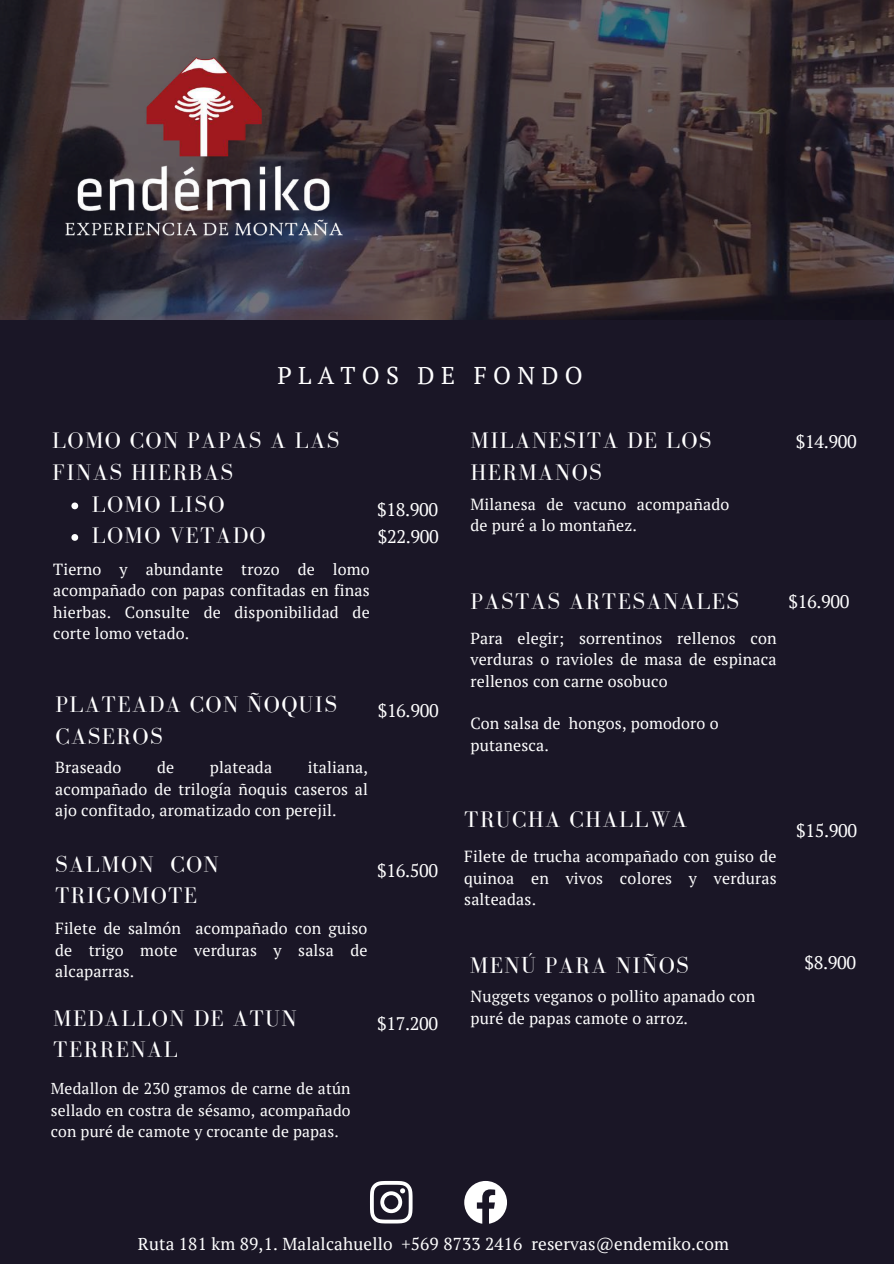
<style>
.page{position:relative;width:894px;height:1264px;background:#fff}
.page>*{position:absolute;margin:0;border:0;box-sizing:border-box;transform-origin:0 0}
.t1{font:24.3px "PT Serif";letter-spacing:.26em;color:#fff}
.t2{font:23.25px/31.5px "Bodoni FLF";letter-spacing:.06em;color:#fff}
.t3{font:18.15px "PT Serif";letter-spacing:-.02em;color:#fff}
.t4{font:17.25px "PT Serif";letter-spacing:.01em;color:#fff}
.t5{font:16.05px/21.5px "PT Serif";letter-spacing:.01em;color:#fff;text-align:justify}
.t6{font:15.75px/21.5px "PT Serif";letter-spacing:.01em;color:#fff;text-align:justify}
</style>
<div class="page">
<div style="left:0;top:0;width:893px;height:1263px;background:#1a1626"></div>
<img style="left:0;top:0;width:893px;height:319px">
<svg style="left:71px;top:502px;width:7px;height:7px"></svg>
<svg style="left:71px;top:534px;width:7px;height:7px"></svg>
<img style="left:64px;top:57px;width:278px;height:183px">
<svg style="left:370px;top:1180px;width:42px;height:43px"></svg>
<svg style="left:464px;top:1181px;width:43px;height:42px"></svg>
<h1 class="t1" style="left:277px;top:359px;width:307px">PLATOS DE FONDO</h1>
<h2 class="t2" style="left:52px;top:425px;width:288px">LOMO CON PAPAS A LAS</h2>
<h2 class="t2" style="left:52px;top:456px;width:182px">FINAS HIERBAS</h2>
<h2 class="t2" style="left:92px;top:488px;width:134px">LOMO LISO</h2>
<h2 class="t2" style="left:92px;top:519px;width:175px">LOMO VETADO</h2>
<p class="t5" style="left:53px;top:558px;width:318px">Tierno y abundante trozo de lomo acompañado con papas confitadas en finas hierbas. Consulte de disponibilidad de corte lomo vetado.</p>
<p class="t3" style="left:377px;top:497px;width:62px">$18.900</p>
<p class="t3" style="left:377px;top:524px;width:62px">$22.900</p>
<h2 class="t2" style="left:56px;top:688px;width:283px">PLATEADA CON ÑOQUIS<br>CASEROS</h2>
<p class="t5" style="left:55px;top:756px;width:68px">Braseado</p>
<p class="t5" style="left:157px;top:756px;width:19px">de</p>
<p class="t5" style="left:210px;top:756px;width:64px">plateada</p>
<p class="t5" style="left:55px;top:756px;width:314px;text-indent:253px">italiana, acompañado de trilogía ñoquis caseros al ajo confitado, aromatizado con perejil.</p>
<p class="t3" style="left:377px;top:698px;width:62px">$16.900</p>
<h2 class="t2" style="left:55px;top:848px;width:165px">SALMON CON<br>TRIGOMOTE</h2>
<p class="t5" style="left:55px;top:917px;width:314px">Filete de salmón acompañado con guiso de trigo mote verduras y salsa de alcaparras.</p>
<p class="t3" style="left:377px;top:858px;width:62px">$16.500</p>
<h2 class="t2" style="left:53px;top:1002px;width:245px">MEDALLON DE ATUN<br>TERRENAL</h2>
<p class="t6" style="left:51px;top:1077px;width:301px">Medallon de 230 gramos de carne de atún sellado en costra de sésamo, acompañado con puré de camote y crocante de papas.</p>
<p class="t3" style="left:377px;top:1010px;width:62px">$17.200</p>
<h2 class="t2" style="left:470px;top:425px;width:242px">MILANESITA DE LOS<br>HERMANOS</h2>
<p class="t5" style="left:470px;top:493px;width:260px">Milanesa de vacuno acompañado de puré a lo montañez.</p>
<p class="t3" style="left:795px;top:429px;width:62px">$14.900</p>
<h2 class="t2" style="left:470px;top:585px;width:270px">PASTAS ARTESANALES</h2>
<p class="t5" style="left:470px;top:627px;width:307px">Para elegir; sorrentinos rellenos con verduras o ravioles de masa de espinaca rellenos con carne osobuco</p>
<p class="t5" style="left:470px;top:712px;width:249px">Con salsa de hongos, pomodoro o putanesca.</p>
<p class="t3" style="left:788px;top:589px;width:62px">$16.900</p>
<h2 class="t2" style="left:464px;top:803px;width:224px">TRUCHA CHALLWA</h2>
<p class="t5" style="left:464px;top:845px;width:314px">Filete de trucha acompañado con guiso de quinoa en vivos colores y verduras salteadas.</p>
<h2 class="t2" style="left:469px;top:948px;width:220px">MENÚ PARA NIÑOS</h2>
<p class="t5" style="left:470px;top:985px;width:286px">Nuggets veganos o pollito apanado con puré de papas camote o arroz.</p>
<p class="t3" style="left:795px;top:818px;width:62px">$15.900</p>
<p class="t3" style="left:804px;top:950px;width:53px">$8.900</p>
<p class="t4" style="left:138px;top:1231px;width:592px">Ruta 181 km 89,1. Malalcahuello +569 8733 2416 reservas@endemiko.com</p>
</div>
